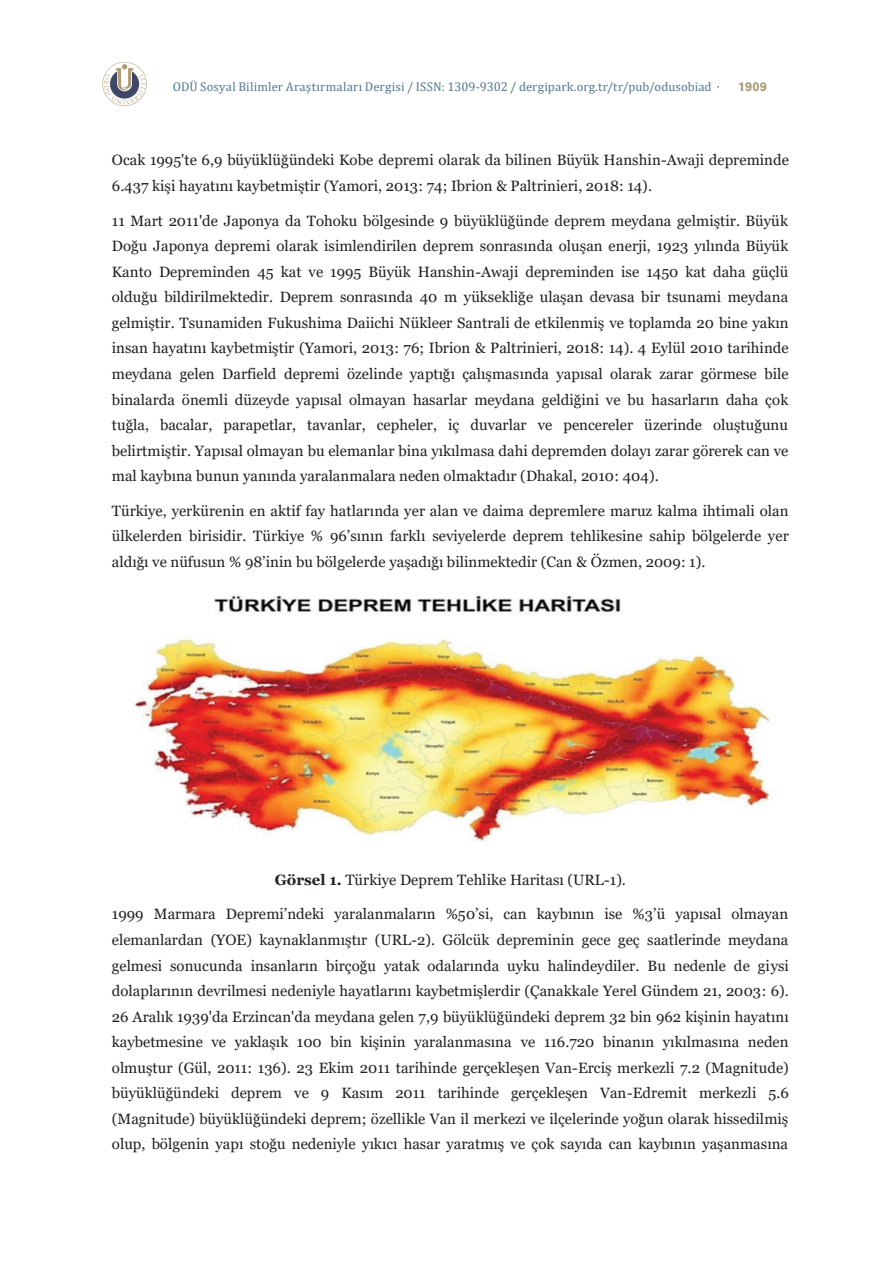
<style>
.page{position:relative;width:893px;height:1263px;background:#fff}
.page>*{position:absolute;margin:0;border:0;box-sizing:border-box;transform-origin:0 0}
.t1{font:15px/25.5px "Georgia";color:#231f20;text-align:justify}
.t2{font:12.75px "Cambria";letter-spacing:.01em;color:#517990}
.t3{font:700 12.75px "Akzidenz Grotesk Pro";color:#a99c7a}
.s1{font-weight:700}
</style>
<div class="page">
<svg style="left:102px;top:62px;width:45px;height:44px"></svg>
<img style="left:134px;top:594px;width:637px;height:247px">
<p class="t2" style="left:173px;top:79px;width:549px">ODÜ Sosyal Bilimler Araştırmaları Dergisi / ISSN: 1309-9302 / dergipark.org.tr/tr/pub/odusobiad ∙</p>
<p class="t3" style="left:738px;top:78px;width:30px">1909</p>
<p class="t1" style="left:112px;top:148px;width:679px">Ocak 1995'te 6,9 büyüklüğündeki Kobe depremi olarak da bilinen Büyük Hanshin-Awaji depreminde<br>6.437 kişi hayatını kaybetmiştir (Yamori, 2013: 74; Ibrion &amp; Paltrinieri, 2018: 14).</p>
<p class="t1" style="left:112px;top:208px;width:678px">11 Mart 2011'de Japonya da Tohoku bölgesinde 9 büyüklüğünde deprem meydana gelmiştir. Büyük Doğu Japonya depremi olarak isimlendirilen deprem sonrasında oluşan enerji, 1923 yılında Büyük Kanto Depreminden 45 kat ve 1995 Büyük Hanshin-Awaji depreminden ise 1450 kat daha güçlü olduğu bildirilmektedir. Deprem sonrasında 40 m yüksekliğe ulaşan devasa bir tsunami meydana gelmiştir. Tsunamiden Fukushima Daiichi Nükleer Santrali de etkilenmiş ve toplamda 20 bine yakın insan hayatını kaybetmiştir (Yamori, 2013: 76; Ibrion &amp; Paltrinieri, 2018: 14). 4 Eylül 2010 tarihinde meydana gelen Darfield depremi özelinde yaptığı çalışmasında yapısal olarak zarar görmese bile binalarda önemli düzeyde yapısal olmayan hasarlar meydana geldiğini ve bu hasarların daha çok tuğla, bacalar, parapetlar, tavanlar, cepheler, iç duvarlar ve pencereler üzerinde oluştuğunu belirtmiştir. Yapısal olmayan bu elemanlar bina yıkılmasa dahi depremden dolayı zarar görerek can ve mal kaybına bunun yanında yaralanmalara neden olmaktadır (Dhakal, 2010: 404).</p>
<p class="t1" style="left:112px;top:498px;width:678px">Türkiye, yerkürenin en aktif fay hatlarında yer alan ve daima depremlere maruz kalma ihtimali olan ülkelerden birisidir. Türkiye % 96’sının farklı seviyelerde deprem tehlikesine sahip bölgelerde yer aldığı ve nüfusun % 98’inin bu bölgelerde yaşadığı bilinmektedir (Can &amp; Özmen, 2009: 1).</p>
<p class="t1" style="left:275px;top:867px;width:353px"><span class="s1">Görsel 1.</span> Türkiye Deprem Tehlike Haritası (URL-1).</p>
<p class="t1" style="left:112px;top:902px;width:678px">1999 Marmara Depremi’ndeki yaralanmaların %50’si, can kaybının ise %3’ü yapısal olmayan elemanlardan (YOE) kaynaklanmıştır (URL-2). Gölcük depreminin gece geç saatlerinde meydana gelmesi sonucunda insanların birçoğu yatak odalarında uyku halindeydiler. Bu nedenle de giysi dolaplarının devrilmesi nedeniyle hayatlarını kaybetmişlerdir (Çanakkale Yerel Gündem 21, 2003: 6).<br>26 Aralık 1939'da Erzincan'da meydana gelen 7,9 büyüklüğündeki deprem 32 bin 962 kişinin hayatını kaybetmesine ve yaklaşık 100 bin kişinin yaralanmasına ve 116.720 binanın yıkılmasına neden olmuştur (Gül, 2011: 136). 23 Ekim 2011 tarihinde gerçekleşen Van-Erciş merkezli 7.2 (Magnitude) büyüklüğündeki deprem ve 9 Kasım 2011 tarihinde gerçekleşen Van-Edremit merkezli 5.6 (Magnitude) büyüklüğündeki deprem; özellikle Van il merkezi ve ilçelerinde yoğun olarak hissedilmiş olup, bölgenin yapı stoğu nedeniyle yıkıcı hasar yaratmış ve çok sayıda can kaybının yaşanmasına</p>
</div>
